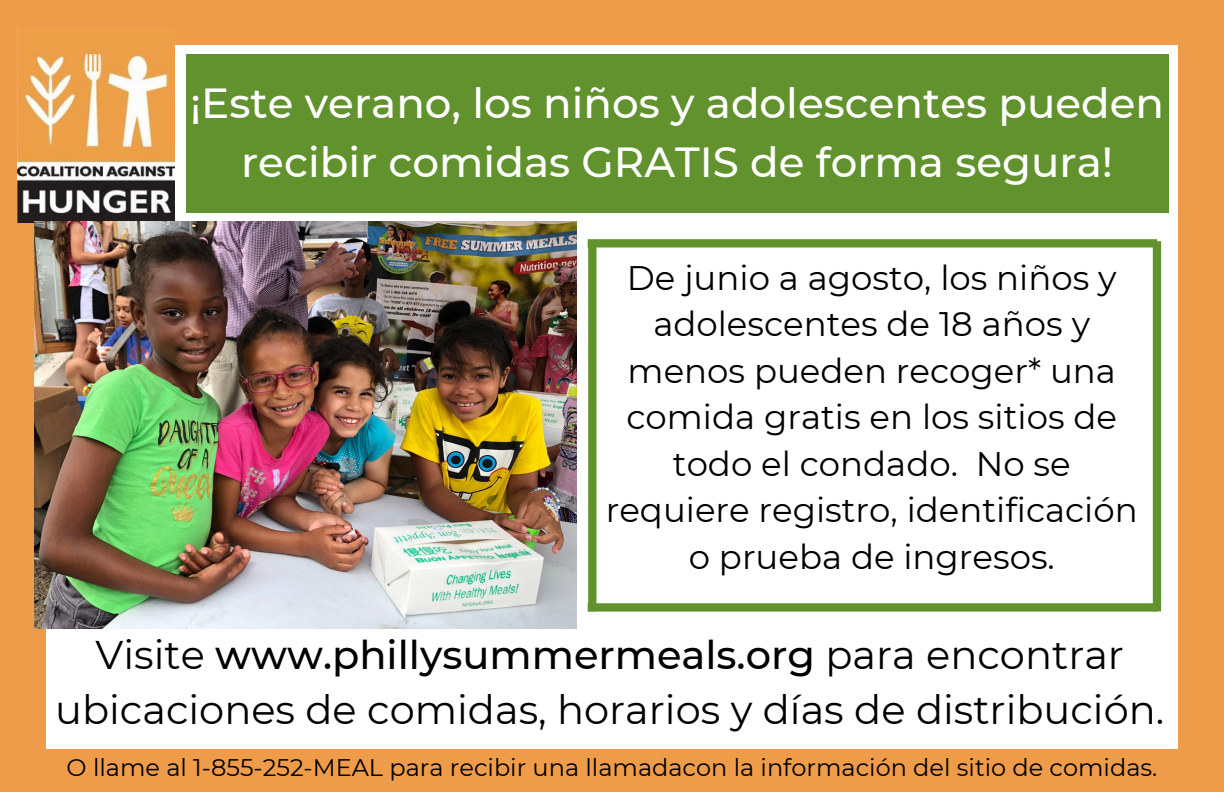
<style>
.page{position:relative;width:1224px;height:792px;background:#ee9c4a}
.page>*{position:absolute;margin:0;border:0;box-sizing:border-box;transform-origin:0 0}
.t1{font:500 42px/58.4px "Montserrat";color:#fff;text-align:center}
.t2{font:40px/55.6px "Montserrat";color:#000;text-align:center}
.t3{font:34px/46.4px "Montserrat";color:#000;text-align:center}
.t4{font:24px "Montserrat";color:#000}
.s1{font-weight:500}
</style>
<div class="page">
<div style="left:46px;top:45px;width:1131px;height:703px;background:#fff"></div>
<img style="left:17px;top:27px;width:158px;height:195px">
<img style="left:35px;top:222px;width:541px;height:406px">
<div style="left:186px;top:55px;width:983px;height:158px;background:#62922e"></div>
<svg style="left:588px;top:239px;width:573px;height:373px"></svg>
<p class="t1" style="left:190px;top:74px;width:976px">¡Este verano, los niños y adolescentes pueden recibir comidas GRATIS de forma segura!</p>
<p class="t3" style="left:606px;top:255px;width:533px">De junio a agosto, los niños y adolescentes de 18 años y menos pueden recoger* una comida gratis en los sitios de todo el condado. No se requiere registro, identificación o prueba de ingresos.</p>
<p class="t2" style="left:55px;top:626px;width:1111px">Visite <span class="s1">www.phillysummermeals.org</span> para encontrar ubicaciones de comidas, horarios y días de distribución.</p>
<p class="t4" style="left:67px;top:753px;width:1092px">O llame al 1-855-252-MEAL para recibir una llamadacon la información del sitio de comidas.</p>
</div>
